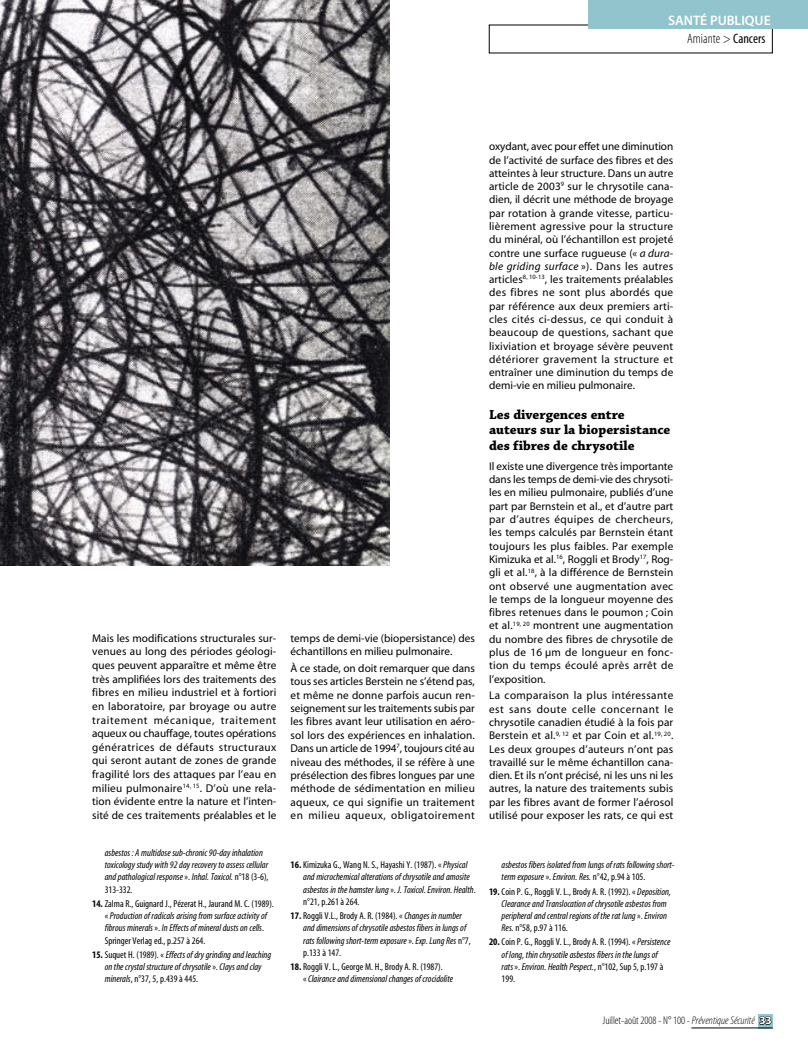
<style>
.page{position:relative;width:808px;height:1053px;background:#fff}
.page>*{position:absolute;margin:0;border:0;box-sizing:border-box;transform-origin:0 0}
.t1{font:700 13.75px/15.2px "Chaparral Pro";color:#000}
.t2{font:13.75px "Myriad MM 215 300";color:#000}
.t3{font:13.75px "Myriad MM 565 600";letter-spacing:-.005em;color:#fff}
.t4{font:11.25px/13.2px "Myriad MM 400 600";letter-spacing:.005em;color:#000;text-align:justify}
.t5{font:11.25px "Myriad MM 215 300";color:#000}
.t6{font:11.25px "Myriad MM It 400 600";letter-spacing:.025em;color:#000}
.t7{font:10px/12.2px "Myriad MM It 400 300";color:#000}
.t8{font:10px "Myriad MM 400 300";color:#000}
.s1{font-family:"Myriad MM 400 300"}
.s2{font-family:"Myriad MM 700 300"}
.s3{font-family:"Myriad MM It 400 300"}
.s4{font-family:"Myriad MM It 400 600"}
.s5{font-family:"Myriad MM 400 600"}
.s6{font-family:"Myriad MM It 215 300"}
.s7{font-family:"Myriad MM 700 600";color:#fff}
</style>
<div class="page">
<img style="left:0;top:0;width:390px;height:566px">
<div style="left:588px;top:0;width:220px;height:28px;background:#91c4cd"></div>
<svg style="left:758px;top:1014px;width:14px;height:13px"></svg>
<hr style="left:691px;top:1027px;width:81px;height:1px;background:#000">
<svg style="left:759px;top:1015px;width:13px;height:9px"></svg>
<p class="t3" style="left:668px;top:14px;width:104px">SANTÉ PUBLIQUE</p>
<p class="t2" style="left:687px;top:32px;width:80px">Amiante &gt; <span class="s1">Cancers</span></p>
<p class="t4" style="left:92px;top:631px;width:186px;line-height:13.6px">Mais les modifications structurales sur&shy;venues au long des périodes géologi&shy;ques peuvent apparaître et même être très amplifiées lors des traitements des fibres en milieu industriel et à fortiori en laboratoire, par broyage ou autre traitement mécanique, traitement aqueux ou chauffage, toutes opérations génératrices de défauts structuraux qui seront autant de zones de grande fragilité lors des attaques par l’eau en milieu pulmonaire<sup>14,</sup> <sup>15</sup>. D’où une rela&shy;tion évidente entre la nature et l’inten&shy;sité de ces traitements préalables et le</p>
<p class="t4" style="left:291px;top:631px;width:186px">temps de demi-vie (biopersistance) des échantillons en milieu pulmonaire.</p>
<p class="t4" style="left:291px;top:662px;width:186px">À ce stade, on doit remarquer que dans tous ses articles Berstein ne s’étend pas, et même ne donne parfois aucun ren&shy;seignement sur les traitements subis par les fibres avant leur utilisation en aéro&shy;sol lors des expériences en inhalation.<br>Dans un article de 1994<sup>7</sup>, toujours cité au niveau des méthodes, il se réfère à une présélection des fibres longues par une méthode de sédimentation en milieu aqueux, ce qui signifie un traitement en milieu aqueux, obligatoirement</p>
<p class="t7" style="left:105px;top:846px;width:165px">asbestos : A multidose sub-chronic 90-day inhalation toxicology study with 92 day recovery to assess cellular and pathological response <span class="s1">».</span> Inhal. Toxicol. <span class="s1">n°18 (3-6),</span></p>
<p class="t8" style="left:105px;top:884px;width:29px">313-332.</p>
<p class="t8" style="left:92px;top:898px;width:183px"><span class="s2">14.</span> Zalma R., Guignard J., Pézerat H., Jaurand M. C. (1989).</p>
<p class="t7" style="left:105px;top:910px;width:164px"><span class="s1">«</span> Production of radicals arising from surface activity of fibrous minerals <span class="s1">».</span> In Effects of mineral dusts on cells<span class="s1">.</span></p>
<p class="t8" style="left:105px;top:935px;width:102px">Springer Verlag ed., p.257 à 264.</p>
<p class="t7" style="left:92px;top:948px;width:181px;text-align:center"><span class="s2">15.</span> <span class="s1">Suquet H. (1989). «</span> Effects of dry grinding and leaching on the crystal structure of chrysotile <span class="s1">».</span> Clays and clay</p>
<p class="t8" style="left:105px;top:973px;width:95px"><span class="s3">minerals</span>, n°37, 5, p.439 à 445.</p>
<p class="t8" style="left:291px;top:860px;width:178px"><span class="s2">16.</span> Kimizuka G., Wang N. S., Hayashi Y. (1987). « <span class="s3">Physical</span></p>
<p class="t7" style="left:303px;top:871px;width:174px">and microchemical alterations of chrysotile and amosite asbestos in the hamster lung <span class="s1">».</span> J. Toxicol. Environ. Health<span class="s1">.</span></p>
<p class="t8" style="left:303px;top:896px;width:58px">n°21, p.261 à 264.</p>
<p class="t8" style="left:291px;top:910px;width:173px"><span class="s2">17.</span> Roggli V.L., Brody A. R. (1984). « <span class="s3">Changes in number</span></p>
<p class="t7" style="left:303px;top:922px;width:169px">and dimensions of chrysotile asbestos fibers in lungs of rats following short-term exposure <span class="s1">».</span> Exp. Lung Res <span class="s1">n°7,</span></p>
<p class="t8" style="left:303px;top:947px;width:40px">p.133 à 147.</p>
<p class="t8" style="left:291px;top:961px;width:154px"><span class="s2">18.</span> Roggli V. L., George M. H., Brody A. R. (1987).</p>
<p class="t7" style="left:303px;top:973px;width:152px"><span class="s1">«</span> Clairance and dimensional changes of crocidolite</p>
<p class="t4" style="left:489px;top:140px;width:186px">oxydant, avec pour effet une diminution de l’activité de surface des fibres et des atteintes à leur structure. Dans un autre article de 2003<sup>9</sup> sur le chrysotile cana&shy;dien, il décrit une méthode de broyage par rotation à grande vitesse, particu&shy;lièrement agressive pour la structure du minéral, où l’échantillon est projeté contre une surface rugueuse (« <span class="s4">a dura-</span></p>
<p class="t6" style="left:489px;top:261px;width:186px">ble griding surface <span class="s5">»). Dans les autres</span></p>
<p class="t4" style="left:489px;top:273px;width:186px">articles<sup>8,</sup> <sup>10-13</sup>, les traitements préalables des fibres ne sont plus abordés que par référence aux deux premiers arti&shy;cles cités ci-dessus, ce qui conduit à beaucoup de questions, sachant que lixiviation et broyage sévère peuvent détériorer gravement la structure et entraîner une diminution du temps de demi-vie en milieu pulmonaire.</p>
<p class="t1" style="left:489px;top:407px;width:183px">Les divergences entre auteurs sur la biopersistance des fibres de chrysotile</p>
<p class="t4" style="left:489px;top:460px;width:186px">Il existe une divergence très importante dans les temps de demi-vie des chrysoti&shy;les en milieu pulmonaire, publiés d’une part par Bernstein et al., et d’autre part par d’autres équipes de chercheurs, les temps calculés par Bernstein étant toujours les plus faibles. Par exemple Kimizuka et al.<sup>16</sup>, Roggli et Brody<sup>17</sup>, Rog&shy;gli et al.<sup>18</sup>, à la différence de Bernstein ont observé une augmentation avec le temps de la longueur moyenne des fibres retenues dans le poumon ; Coin et al.<sup>19,</sup> <sup>20</sup> montrent une augmentation du nombre des fibres de chrysotile de plus de 16 µm de longueur en fonc&shy;tion du temps écoulé après arrêt de l’exposition.</p>
<p class="t4" style="left:489px;top:689px;width:186px">La comparaison la plus intéressante est sans doute celle concernant le chrysotile canadien étudié à la fois par Berstein et al.<sup>9,</sup> <sup>12</sup> et par Coin et al.<sup>19,</sup> <sup>20</sup>.<br>Les deux groupes d’auteurs n’ont pas travaillé sur le même échantillon cana&shy;dien. Et ils n’ont précisé, ni les uns ni les autres, la nature des traitements subis par les fibres avant de former l’aérosol utilisé pour exposer les rats, ce qui est</p>
<p class="t7" style="left:502px;top:859px;width:175px">asbestos fibers isolated from lungs of rats following short&shy;term exposure <span class="s1">».</span> Environ. Res. <span class="s1">n°42, p.94 à 105.</span></p>
<p class="t8" style="left:489px;top:886px;width:183px"><span class="s2">19.</span> Coin P. G., Roggli V. L., Brody A. R. (1992). « <span class="s3">Deposition,</span></p>
<p class="t7" style="left:502px;top:897px;width:167px">Clearance and Translocation of chrysotile asbestos from peripheral and central regions of the rat lung <span class="s1">».</span> Environ</p>
<p class="t8" style="left:502px;top:923px;width:68px"><span class="s3">Res.</span> n°58, p.97 à 116.</p>
<p class="t8" style="left:489px;top:937px;width:183px"><span class="s2">20.</span> Coin P. G., Roggli V. L., Brody A. R. (1994). « <span class="s3">Persistence</span></p>
<p class="t7" style="left:502px;top:948px;width:163px">of long, thin chrysotile asbestos fibers in the lungs of rats <span class="s1">».</span> Environ. Health Pespect.<span class="s1">, n°102, Sup 5, p.197 à</span></p>
<p class="t8" style="left:502px;top:973px;width:15px">199.</p>
<p class="t5" style="left:603px;top:1014px;width:170px">Juillet-août 2008 - N° 100- <span class="s6">Préventique Sécurité</span> <span class="s7">33</span></p>
</div>
